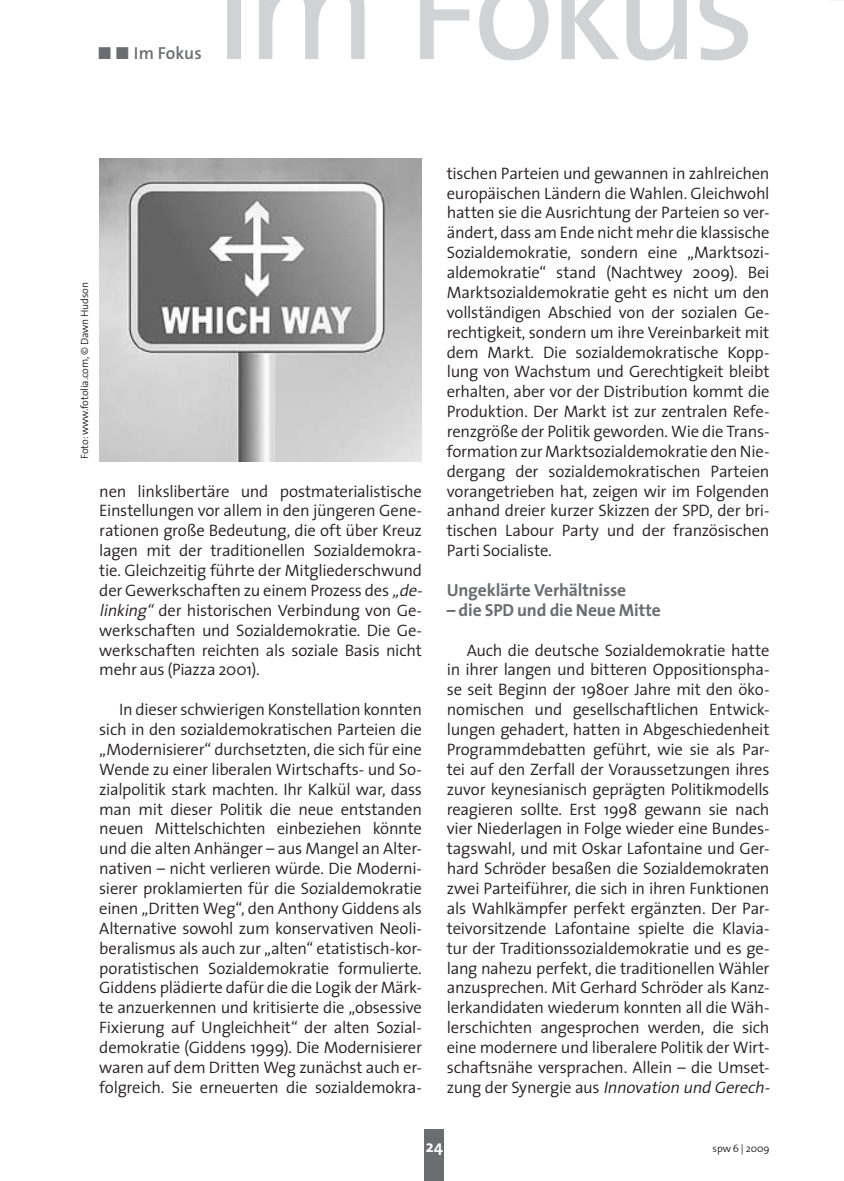
<style>
.page{position:relative;width:844px;height:1181px;background:#fff}
.page>*{position:absolute;margin:0;border:0;box-sizing:border-box;transform-origin:0 0}
.t1{font:700 17.5px "The Sans";letter-spacing:-.01em;color:#6c6d70}
.t2{font:600 17.5px "The Sans";letter-spacing:.005em;color:#6c6d70}
.t3{font:300 16.62px/19.9px "The Sans";letter-spacing:-.015em;color:#231f20}
.t4{font:700 16.62px "The Sans";color:#fff}
.t5{font:300 10.5px "The Sans";letter-spacing:-.01em;color:#231f20}
.s1{font-family:"The Sans Bold Expert";font-weight:400}
.s2{font-style:italic}
</style>
<div class="page">
<div style="left:424px;top:1129px;width:20px;height:52px;background:#6c6d70"></div>
<div style="left:227px;top:0;width:14px;height:59px;background:#d1d2d4"></div>
<svg style="left:259px;top:0;width:105px;height:59px"></svg>
<svg style="left:420px;top:0;width:49px;height:59px"></svg>
<svg style="left:479px;top:0;width:69px;height:60px"></svg>
<svg style="left:561px;top:0;width:58px;height:59px"></svg>
<svg style="left:626px;top:0;width:60px;height:61px"></svg>
<svg style="left:699px;top:0;width:48px;height:60px"></svg>
<svg style="left:830px;top:0;width:13px;height:1px"></svg>
<img style="left:99px;top:159px;width:323px;height:302px">
<p class="t2" style="left:97px;top:39px;width:106px"><span class="s1">ó ó</span> Im Fokus</p>
<p class="t5" style="left:78px;top:459px;width:178px;rotate:-90deg">Foto: www.fotolia.com, © Dawn Hudson</p>
<p class="t3" style="left:99px;top:481px;width:328px">nen linkslibertäre und postmaterialistische Einstellungen vor allem in den jüngeren Gene&shy;rationen große Bedeutung, die oft über Kreuz lagen mit der traditionellen Sozialdemokra&shy;tie. Gleichzeitig führte der Mitgliederschwund der Gewerkschaften zu einem Prozess des <span class="s2">„de&shy;linking“</span> der historischen Verbindung von Ge&shy;werkschaften und Sozialdemokratie. Die Ge&shy;werkschaften reichten als soziale Basis nicht mehr aus (Piazza 2001).</p>
<p class="t3" style="left:99px;top:700px;width:324px;text-align:justify;text-indent:20px">In dieser schwierigen Konstellation konnten sich in den sozialdemokratischen Parteien die „Modernisierer“ durchsetzten, die sich für eine Wende zu einer liberalen Wirtschafts- und So&shy;zialpolitik stark machten. Ihr Kalkül war, dass man mit dieser Politik die neue entstanden neuen Mittelschichten einbeziehen könnte und die alten Anhänger – aus Mangel an Alter&shy;nativen – nicht verlieren würde. Die Moderni&shy;sierer proklamierten für die Sozialdemokratie einen „Dritten Weg“, den Anthony Giddens als Alternative sowohl zum konservativen Neoli&shy;beralismus als auch zur „alten“ etatistisch-kor&shy;poratistischen Sozialdemokratie formulierte.<br>Giddens plädierte dafür die die Logik der Märk&shy;te anzuerkennen und kritisierte die „obsessive Fixierung auf Ungleichheit“ der alten Sozial&shy;demokratie (Giddens 1999). Die Modernisierer waren auf dem Dritten Weg zunächst auch er&shy;folgreich. Sie erneuerten die sozialdemokra-</p>
<p class="t3" style="left:446px;top:163px;width:324px;text-align:justify">tischen Parteien und gewannen in zahlreichen europäischen Ländern die Wahlen. Gleichwohl hatten sie die Ausrichtung der Parteien so ver&shy;ändert, dass am Ende nicht mehr die klassische Sozialdemokratie, sondern eine „Marktsozi&shy;aldemokratie“ stand (Nachtwey 2009). Bei Marktsozialdemokratie geht es nicht um den vollständigen Abschied von der sozialen Ge&shy;rechtigkeit, sondern um ihre Vereinbarkeit mit dem Markt. Die sozialdemokratische Kopp&shy;lung von Wachstum und Gerechtigkeit bleibt erhalten, aber vor der Distribution kommt die Produktion. Der Markt ist zur zentralen Refe&shy;renzgröße der Politik geworden. Wie die Trans&shy;formation zur Marktsozialdemokratie den Nie&shy;dergang der sozialdemokratischen Parteien vorangetrieben hat, zeigen wir im Folgenden anhand dreier kurzer Skizzen der SPD, der bri&shy;tischen Labour Party und der französischen Parti Socialiste.</p>
<p class="t1" style="left:446px;top:579px;width:181px">Ungeklärte Verhältnisse</p>
<p class="t1" style="left:446px;top:599px;width:215px">– die SPD und die Neue Mitte</p>
<p class="t3" style="left:446px;top:640px;width:328px;text-indent:20px">Auch die deutsche Sozialdemokratie hatte in ihrer langen und bitteren Oppositionspha&shy;se seit Beginn der 1980er Jahre mit den öko&shy;nomischen und gesellschaftlichen Entwick&shy;lungen gehadert, hatten in Abgeschiedenheit Programmdebatten geführt, wie sie als Par&shy;tei auf den Zerfall der Voraussetzungen ihres zuvor keynesianisch geprägten Politikmodells reagieren sollte. Erst 1998 gewann sie nach vier Niederlagen in Folge wieder eine Bundes&shy;tagswahl, und mit Oskar Lafontaine und Ger&shy;hard Schröder besaßen die Sozialdemokraten zwei Parteiführer, die sich in ihren Funktionen als Wahlkämpfer perfekt ergänzten. Der Par&shy;teivorsitzende Lafontaine spielte die Klavia&shy;tur der Traditionssozialdemokratie und es ge&shy;lang nahezu perfekt, die traditionellen Wähler anzusprechen. Mit Gerhard Schröder als Kanz&shy;lerkandidaten wiederum konnten all die Wäh&shy;lerschichten angesprochen werden, die sich eine modernere und liberalere Politik der Wirt&shy;schaftsnähe versprachen. Allein – die Umset&shy;z u n g d e r Sy n e rg i e a u s <span class="s2">Innovation und Gerech-</span></p>
<p class="t4" style="left:426px;top:1136px;width:19px">24</p>
<p class="t5" style="left:712px;top:1142px;width:58px">spw 6 | 2009</p>
</div>
